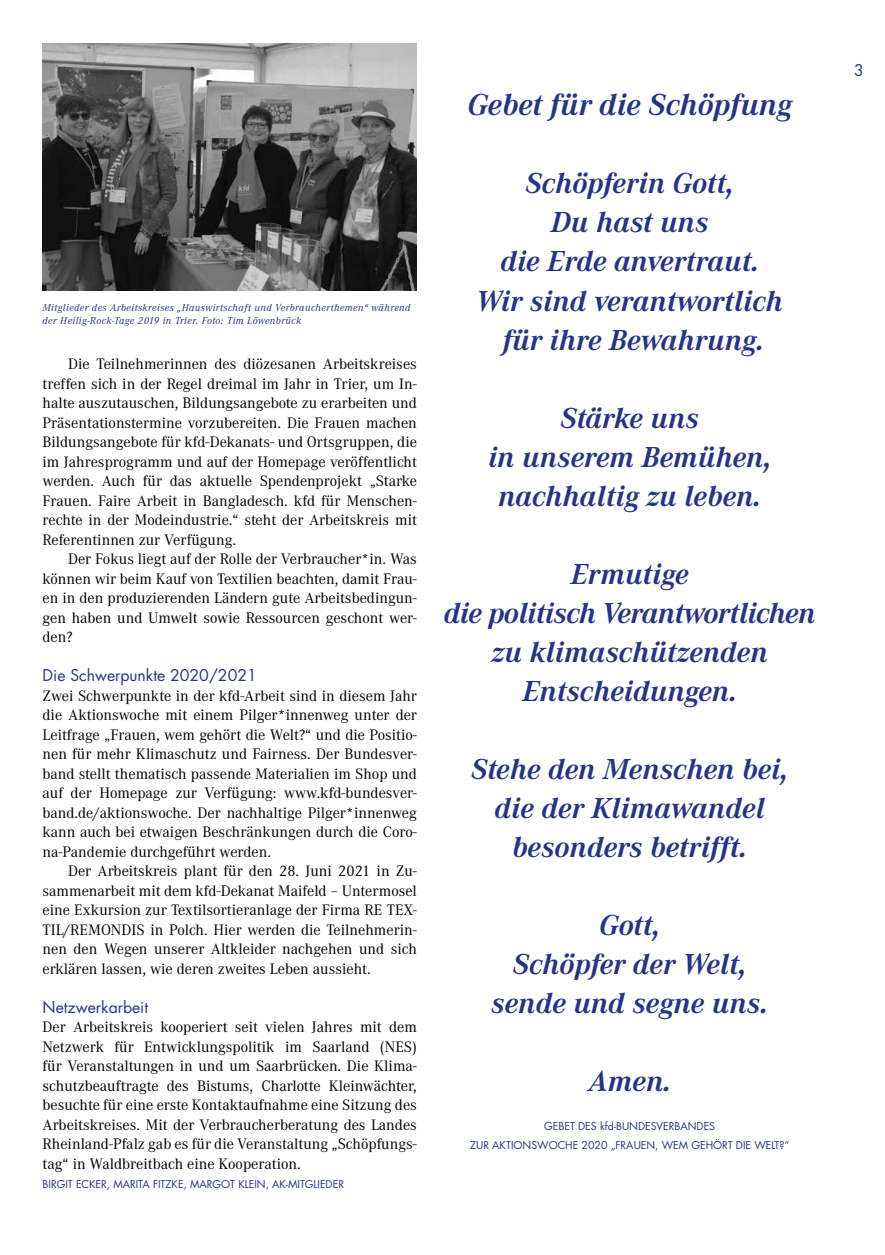
<style>
.page{position:relative;width:885px;height:1255px;background:#fff}
.page>*{position:absolute;margin:0;border:0;box-sizing:border-box;transform-origin:0 0}
.t1{font:italic 700 31.5px "Corporate A";color:#243588}
.t2{font:italic 700 30px/39px "Corporate A";color:#243588;text-align:center}
.t3{font:15.75px/19.5px "Corporate A";color:#000;text-align:justify}
.t4{font:15.75px "Futura Std";color:#243588}
.t5{font:10.5px/19.5px "Futura Std";color:#243588;text-align:center}
.t6{font:italic 10.5px/13.5px "Corporate A";letter-spacing:.04em;color:#243588}
</style>
<div class="page">
<img style="left:43px;top:43px;width:374px;height:248px">
<p class="t6" style="left:43px;top:300px;width:369px">Mitglieder des Arbeitskreises „Hauswirtschaft und Verbraucherthemen“ während der Heilig-Rock-Tage 2019 in Trier. Foto: Tim Löwenbrück</p>
<p class="t3" style="left:43px;top:354px;width:376px;text-indent:26px">Die Teilnehmerinnen des diözesanen Arbeitskreises treffen sich in der Regel dreimal im Jahr in Trier, um In&shy;halte auszutauschen, Bildungsangebote zu erarbeiten und Präsentationstermine vorzubereiten. Die Frauen machen Bildungsangebote für kfd-Dekanats- und Ortsgruppen, die im Jahresprogramm und auf der Homepage veröffentlicht werden. Auch für das aktuelle Spendenprojekt „Starke Frauen. Faire Arbeit in Bangladesch. kfd für Menschen&shy;rechte in der Modeindustrie.“ steht der Arbeitskreis mit Referentinnen zur Verfügung.</p>
<p class="t3" style="left:43px;top:549px;width:376px;text-indent:26px">Der Fokus liegt auf der Rolle der Verbraucher*in. Was können wir beim Kauf von Textilien beachten, damit Frau&shy;en in den produzierenden Ländern gute Arbeitsbedingun&shy;gen haben und Umwelt sowie Ressourcen geschont wer&shy;den?</p>
<p class="t4" style="left:43px;top:665px;width:216px">Die Schwerpunkte 2020/2021</p>
<p class="t3" style="left:43px;top:686px;width:376px">Zwei Schwerpunkte in der kfd-Arbeit sind in diesem Jahr die Aktionswoche mit einem Pilger*innenweg unter der Leitfrage „Frauen, wem gehört die Welt?“ und die Positio&shy;nen für mehr Klimaschutz und Fairness. Der Bundesver&shy;band stellt thematisch passende Materialien im Shop und auf der Homepage zur Verfügung: www.kfd-bundesver&shy;band.de/aktionswoche. Der nachhaltige Pilger*innenweg kann auch bei etwaigen Beschränkungen durch die Coro&shy;na-Pandemie durchgeführt werden.</p>
<p class="t3" style="left:43px;top:861px;width:376px;text-indent:26px">Der Arbeitskreis plant für den 28. Juni 2021 in Zu&shy;sammenarbeit mit dem kfd-Dekanat Maifeld – Untermosel eine Exkursion zur Textilsortieranlage der Firma RE TEX-TIL/REMONDIS in Polch. Hier werden die Teilnehmerin&shy;nen den Wegen unserer Altkleider nachgehen und sich erklären lassen, wie deren zweites Leben aussieht.</p>
<p class="t4" style="left:43px;top:996px;width:107px">Netzwerkarbeit</p>
<p class="t3" style="left:43px;top:1017px;width:376px">Der Arbeitskreis kooperiert seit vielen Jahres mit dem Netzwerk für Entwicklungspolitik im Saarland (NES) für Veranstaltungen in und um Saarbrücken. Die Klima&shy;schutzbeauftragte des Bistums, Charlotte Kleinwächter, besuchte für eine erste Kontaktaufnahme eine Sitzung des Arbeitskreises. Mit der Verbraucherberatung des Landes Rheinland-Pfalz gab es für die Veranstaltung „Schöpfungs&shy;tag“ in Waldbreitbach eine Kooperation.</p>
<p class="t5" style="left:43px;top:1174px;width:303px">BIRGIT ECKER, MARITA FITZKE, MARGOT KLEIN, AK-MITGLIEDER</p>
<h1 class="t1" style="left:467px;top:87px;width:326px">Gebet für die Schöpfung</h1>
<h2 class="t2" style="left:476px;top:164px;width:308px">Schöpferin Gott,<br>Du hast uns<br>die Erde anvertraut.<br>Wir sind verantwortlich für ihre Bewahrung.</h2>
<h2 class="t2" style="left:488px;top:398px;width:285px">Stärke uns<br>in unserem Bemühen, nachhaltig zu leben.</h2>
<h2 class="t2" style="left:443px;top:554px;width:373px">Ermutige<br>die politisch Verantwortlichen zu klimaschützenden<br>Entscheidungen.</h2>
<h2 class="t2" style="left:471px;top:749px;width:318px">Stehe den Menschen bei, die der Klimawandel besonders betrifft.</h2>
<h2 class="t2" style="left:491px;top:905px;width:278px">Gott,<br>Schöpfer der Welt, sende und segne uns.</h2>
<h2 class="t2" style="left:588px;top:1061px;width:85px">Amen.</h2>
<p class="t5" style="left:470px;top:1116px;width:321px">GEBET DES kfd-BUNDESVERBANDES<br>ZUR AKTIONSWOCHE 2020 „FRAUEN, WEM GEHÖRT DIE WELT?“</p>
<p class="t4" style="left:853px;top:60px;width:11px">3</p>
</div>
